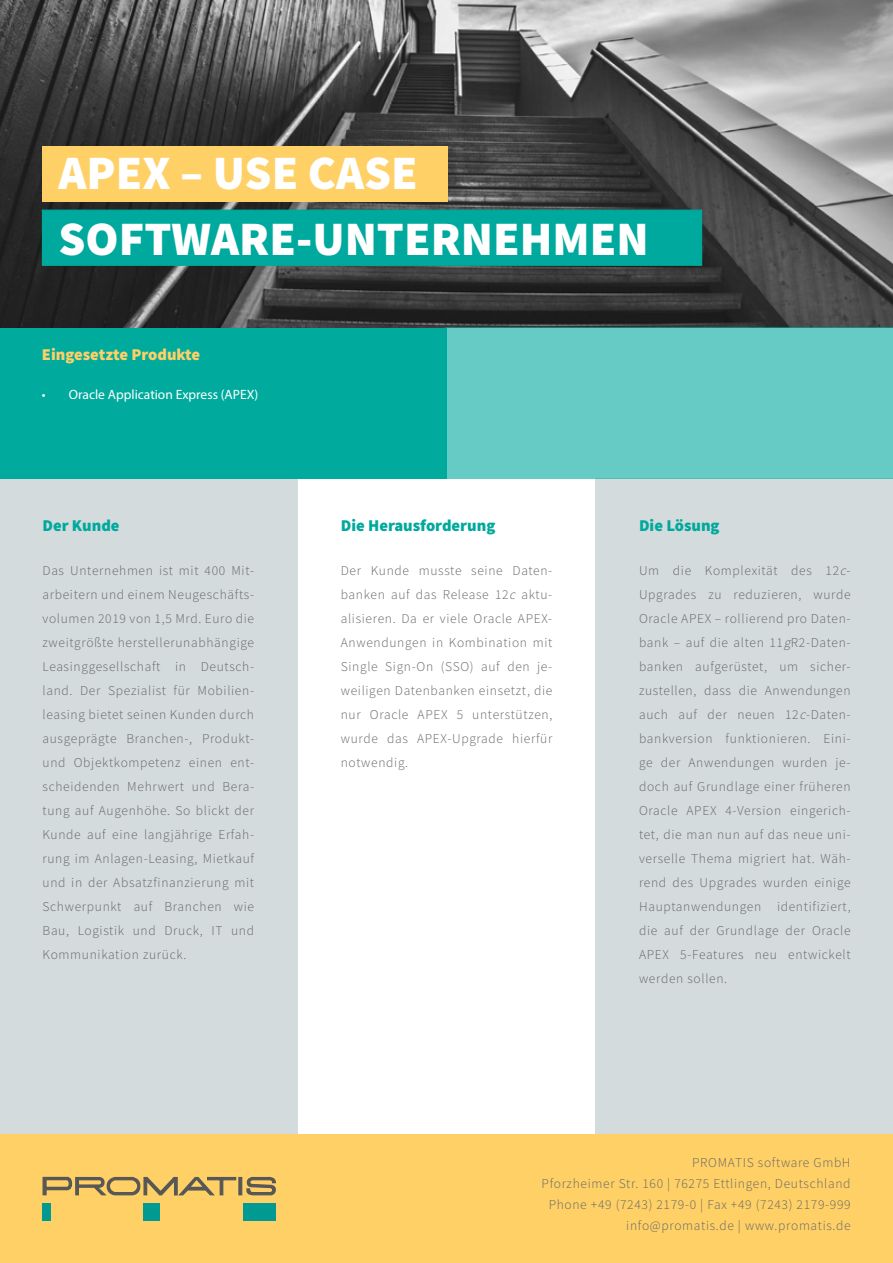
<style>
.page{position:relative;width:893px;height:1263px;background:#fff}
.page>*{position:absolute;margin:0;border:0;box-sizing:border-box;transform-origin:0 0}
.t1{font:900 48px "Source Sans Pro";color:#fff}
.t2{font:900 16.5px "Source Sans Pro";color:#00a99d}
.t3{font:900 16.5px "Source Sans Pro";color:#fed066}
.t4{font:300 13.5px/24px "Source Sans Pro";letter-spacing:.05em;color:#666;text-align:justify}
.t5{font:13.5px "Myriad Pro";color:#fff}
.s1{font-style:italic}
</style>
<div class="page">
<div style="left:0;top:479px;width:298px;height:784px;background:#d4dbdc"></div>
<div style="left:595px;top:479px;width:298px;height:784px;background:#d4dbdc"></div>
<div style="left:0;top:327px;width:446px;height:152px;background:#00ab9e"></div>
<img style="left:0;top:0;width:893px;height:327px">
<div style="left:43px;top:146px;width:405px;height:55px;background:#fed066"></div>
<div style="left:42px;top:210px;width:660px;height:56px;background:#00a99d;border:1px solid #00a99d"></div>
<div style="left:0;top:1134px;width:893px;height:129px;background:#fed066"></div>
<div style="left:238px;top:1177px;width:4px;height:18px;border:1px solid #575756"></div>
<svg style="left:246px;top:1176px;width:30px;height:19px"></svg>
<div style="left:43px;top:1203px;width:8px;height:18px;background:#009a93"></div>
<div style="left:143px;top:1203px;width:17px;height:18px;background:#009a93"></div>
<div style="left:243px;top:1203px;width:32px;height:18px;background:#009a93"></div>
<svg style="left:42px;top:1176px;width:195px;height:20px"></svg>
<div style="left:446px;top:327px;width:447px;height:152px;background:#66cbc4"></div>
<h1 class="t1" style="left:58px;top:140px;width:361px">APEX – USE CASE</h1>
<h1 class="t1" style="left:58px;top:205px;width:592px">SOFTWARE-UNTERNEHMEN</h1>
<p class="t3" style="left:42px;top:343px;width:160px">Eingesetzte Produkte</p>
<p class="t5" style="left:42px;top:386px;width:218px">• Oracle Application Express (APEX)</p>
<p class="t2" style="left:43px;top:514px;width:79px">Der Kunde</p>
<p class="t4" style="left:43px;top:558px;width:213px">Das Unternehmen ist mit 400 Mit&shy;arbeitern und einem Neugeschäfts&shy;volumen 2019 von 1,5 Mrd. Euro die zweitgrößte herstellerunabhängige Leasinggesellschaft in Deutsch&shy;land. Der Spezialist für Mobilien&shy;leasing bietet seinen Kunden durch ausgeprägte Branchen-, Produkt&shy;und Objektkompetenz einen ent&shy;scheidenden Mehrwert und Bera&shy;tung auf Augenhöhe. So blickt der Kunde auf eine langjährige Erfah&shy;rung im Anlagen-Leasing, Mietkauf und in der Absatzfinanzierung mit Schwerpunkt auf Branchen wie Bau, Logistik und Druck, IT und Kommunikation zurück.</p>
<p class="t2" style="left:341px;top:514px;width:156px">Die Herausforderung</p>
<p class="t4" style="left:341px;top:558px;width:213px">Der Kunde musste seine Daten&shy;banken auf das Release 12<span class="s1">c</span> aktu&shy;alisieren. Da er viele Oracle APEX-Anwendungen in Kombination mit Single Sign-On (SSO) auf den je&shy;weiligen Datenbanken einsetzt, die nur Oracle APEX 5 unterstützen, wurde das APEX-Upgrade hierfür notwendig.</p>
<p class="t2" style="left:639px;top:514px;width:82px">Die Lösung</p>
<p class="t4" style="left:639px;top:558px;width:213px">Um die Komplexität des 12<span class="s1">c</span>-Upgrades zu reduzieren, wurde Oracle APEX – rollierend pro Daten&shy;bank – auf die alten 11<span class="s1">g</span>R2-Daten&shy;banken aufgerüstet, um sicher&shy;zustellen, dass die Anwendungen auch auf der neuen 12<span class="s1">c</span>-Daten&shy;bankversion funktionieren. Eini&shy;ge der Anwendungen wurden je&shy;doch auf Grundlage einer früheren Oracle APEX 4-Version eingerich&shy;tet, die man nun auf das neue uni&shy;verselle Thema migriert hat. Wäh&shy;rend des Upgrades wurden einige Hauptanwendungen identifiziert, die auf der Grundlage der Oracle APEX 5-Features neu entwickelt werden sollen.</p>
<p class="t4" style="left:542px;top:1152px;width:310px;line-height:21.1px;text-align:right">PROMATIS software GmbH<br>Pforzheimer Str. 160 | 76275 Ettlingen, Deutschland Phone +49 (7243) 2179-0 | Fax +49 (7243) 2179-999 info@promatis.de | www.promatis.de</p>
</div>
